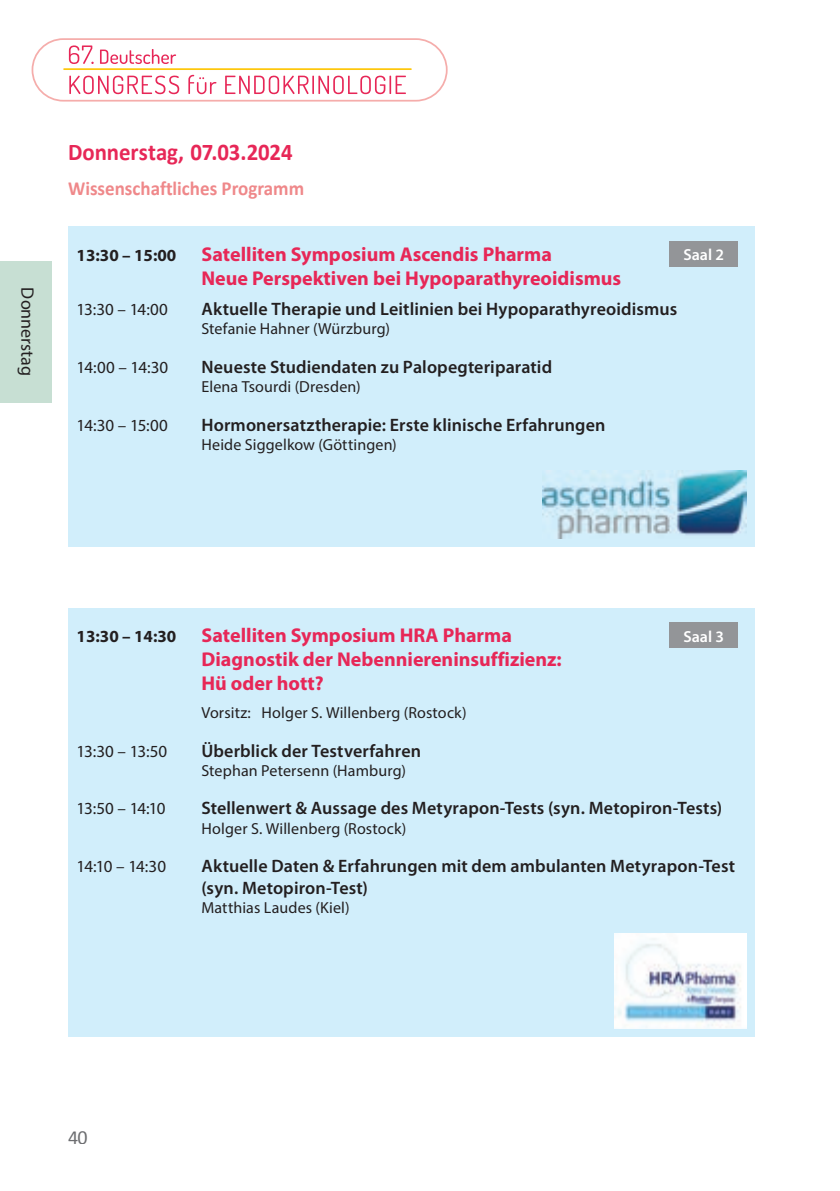
<style>
.page{position:relative;width:840px;height:1191px;background:#fff}
.page>*{position:absolute;margin:0;border:0;box-sizing:border-box;transform-origin:0 0}
.t1{font:700 24px "Calibri";color:#e72757;scale:.95 1}
.t2{font:700 20px/24px "Myriad Pro";color:#e72757}
.t3{font:700 20px "Calibri";color:#ef888a;scale:.95 1}
.t4{font:20px "Calibri";color:#6c6d70}
.t5{font:600 18px/21.6px "Myriad Pro";letter-spacing:.005em;color:#231f20}
.t6{font:18px "Myriad Pro";color:#231f20}
.t7{font:17px "Myriad Pro";letter-spacing:-.045em;color:#231f20}
.t8{font:700 17px "Myriad Pro";color:#231f20}
.t9{font:16px "Myriad Pro";letter-spacing:.01em;color:#231f20}
.t10{font:600 16px "Myriad Pro";color:#fff}
</style>
<div class="page">
<div style="left:32px;top:38px;width:415px;height:64px;border:2px solid #f5adab;border-radius:31px"></div>
<svg style="left:69px;top:45px;width:25px;height:19px"></svg>
<svg style="left:100px;top:49px;width:76px;height:15px"></svg>
<svg style="left:69px;top:76px;width:110px;height:18px"></svg>
<svg style="left:188px;top:75px;width:28px;height:19px"></svg>
<svg style="left:225px;top:76px;width:180px;height:18px"></svg>
<hr style="left:64px;top:68px;width:347px;height:2px;background:#fec70c">
<div style="left:0;top:261px;width:51px;height:142px;background:#c7dfd3"></div>
<div style="left:68px;top:227px;width:686px;height:320px;background:#d1eefb"></div>
<div style="left:669px;top:241px;width:68px;height:26px;background:#939598"></div>
<img style="left:542px;top:470px;width:204px;height:68px">
<div style="left:68px;top:608px;width:686px;height:429px;background:#d1eefb"></div>
<div style="left:669px;top:623px;width:68px;height:25px;background:#939598"></div>
<img style="left:614px;top:933px;width:131px;height:95px">
<p class="t6" style="left:39px;top:287px;width:90px;rotate:90deg">Donnerstag</p>
<h1 class="t1" style="left:68px;top:135px;width:238px">Donnerstag, 07.03.2024</h1>
<p class="t3" style="left:68px;top:174px;width:250px">Wissenschaftliches Programm</p>
<p class="t8" style="left:77px;top:244px;width:101px">13:30 – 15:00</p>
<p class="t2" style="left:201px;top:241px;width:352px">Satelliten Symposium Ascendis Pharma</p>
<p class="t10" style="left:683px;top:246px;width:42px">Saal 2</p>
<p class="t2" style="left:201px;top:265px;width:421px">Neue Perspektiven bei Hypoparathyreoidismus</p>
<p class="t7" style="left:77px;top:299px;width:93px">13:30 – 14:00</p>
<p class="t5" style="left:201px;top:298px;width:477px">Aktuelle Therapie und Leitlinien bei Hypoparathyreoidismus</p>
<p class="t9" style="left:201px;top:319px;width:190px">Stefanie Hahner (Würzburg)</p>
<p class="t7" style="left:77px;top:357px;width:93px">14:00 – 14:30</p>
<p class="t5" style="left:201px;top:356px;width:352px">Neueste Studiendaten zu Palopegteriparatid</p>
<p class="t9" style="left:201px;top:377px;width:161px">Elena Tsourdi (Dresden)</p>
<p class="t7" style="left:77px;top:414px;width:93px">14:30 – 15:00</p>
<p class="t5" style="left:201px;top:414px;width:405px">Hormonersatztherapie: Erste klinische Erfahrungen</p>
<p class="t9" style="left:201px;top:434px;width:197px">Heide Siggelkow (Göttingen)</p>
<p class="t8" style="left:77px;top:625px;width:101px">13:30 – 14:30</p>
<p class="t2" style="left:201px;top:623px;width:312px">Satelliten Symposium HRA Pharma</p>
<p class="t10" style="left:683px;top:627px;width:42px">Saal 3</p>
<p class="t2" style="left:201px;top:647px;width:361px">Diagnostik der Nebenniereninsuffizienz:<br>Hü oder hott?</p>
<p class="t9" style="left:201px;top:702px;width:266px">Vorsitz: Holger S. Willenberg (Rostock)</p>
<p class="t7" style="left:77px;top:740px;width:92px">13:30 – 13:50</p>
<p class="t5" style="left:201px;top:740px;width:221px">Überblick der Testverfahren</p>
<p class="t9" style="left:201px;top:760px;width:206px">Stephan Petersenn (Hamburg)</p>
<p class="t7" style="left:77px;top:798px;width:90px">13:50 – 14:10</p>
<p class="t5" style="left:201px;top:798px;width:522px">Stellenwert &amp; Aussage des Metyrapon-Tests (syn. Metopiron-Tests)</p>
<p class="t9" style="left:201px;top:818px;width:206px">Holger S. Willenberg (Rostock)</p>
<p class="t7" style="left:77px;top:856px;width:91px">14:10 – 14:30</p>
<p class="t5" style="left:201px;top:855px;width:534px">Aktuelle Daten &amp; Erfahrungen mit dem ambulanten Metyrapon-Test (syn. Metopiron-Test)</p>
<p class="t9" style="left:201px;top:898px;width:150px">Matthias Laudes (Kiel)</p>
<p class="t4" style="left:68px;top:1123px;width:21px">40</p>
</div>
